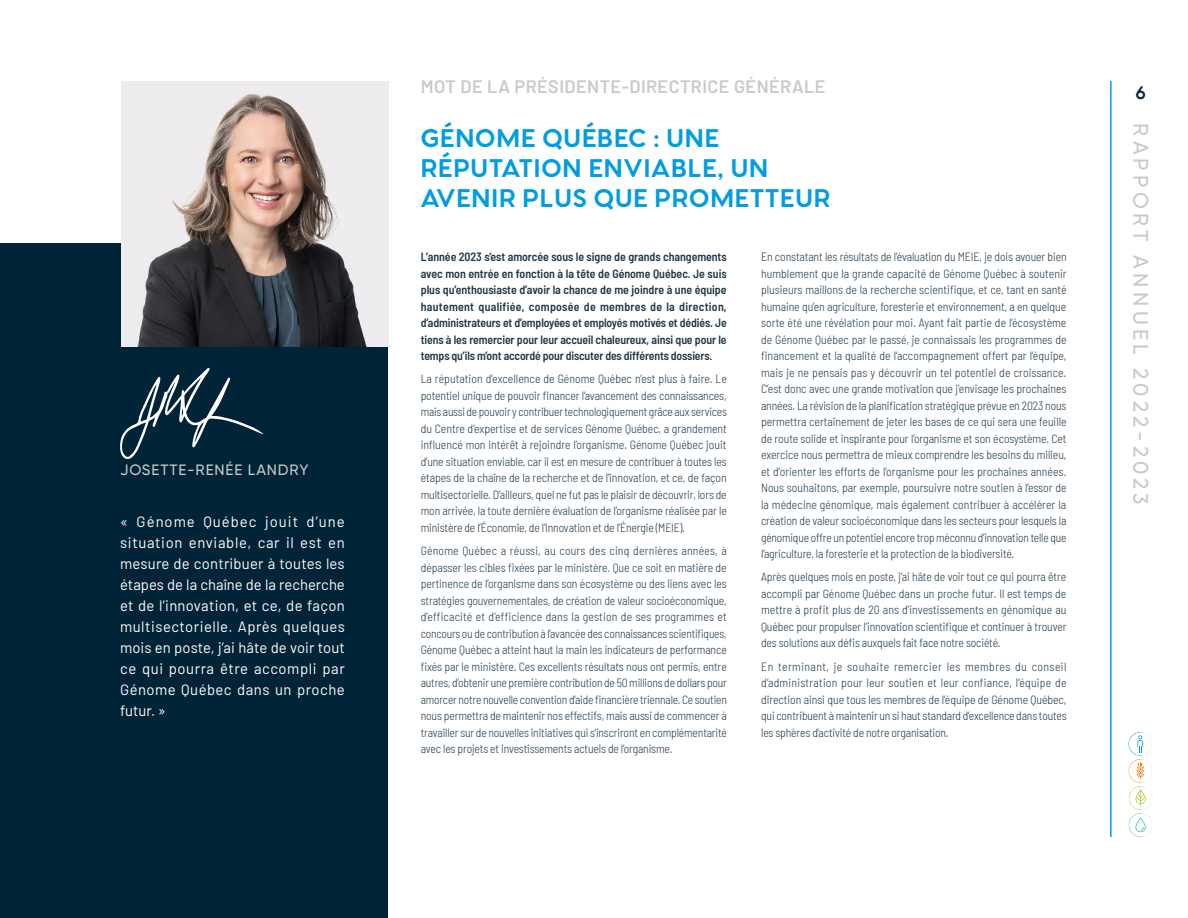
<style>
.page{position:relative;width:1188px;height:918px;background:#fff}
.page>*{position:absolute;margin:0;border:0;box-sizing:border-box;transform-origin:0 0}
.t1{font:700 27px/30px "Venti CF";letter-spacing:.035em;color:#009de1}
.t2{font:500 21px "Gilroy";letter-spacing:.21em;color:#c9c9c9}
.t3{font:600 18px "Barlow";letter-spacing:.025em;color:#c9c9c9}
.t4{font:600 18px "Gilroy";color:#002437}
.t5{font:15px/21px "Barlow";letter-spacing:.035em;color:#fff;text-align:justify}
.t6{font:500 15px "Gilroy";letter-spacing:.06em;color:#c9c9c9}
.t7{font:300 semi-condensed 12px/16.5px "Barlow";letter-spacing:-.01em;color:#20394a;text-align:justify}
.t8{font:600 semi-condensed 12px/16.5px "Barlow";letter-spacing:-.01em;color:#20394a;text-align:justify}
</style>
<div class="page">
<svg style="left:1128px;top:732px;width:24px;height:105px"></svg>
<hr style="left:1110px;top:81px;width:2px;height:756px;background:#009de1">
<div style="left:0;top:243px;width:387px;height:675px;background:#002437"></div>
<img style="left:121px;top:81px;width:267px;height:266px">
<svg style="left:120px;top:368px;width:143px;height:91px"></svg>
<p class="t6" style="left:120px;top:461px;width:190px">JOSETTE-RENÉE LANDRY</p>
<p class="t5" style="left:120px;top:509px;width:226px">« Génome Québec jouit d’une situation enviable, car il est en mesure de contribuer à toutes les étapes de la chaîne de la recherche et de l’innovation, et ce, de façon multisectorielle. Après quelques mois en poste, j’ai hâte de voir tout ce qui pourra être accompli par Génome Québec dans un proche futur. »</p>
<h3 class="t3" style="left:421px;top:80px;width:406px">MOT DE LA PRÉSIDENTE-DIRECTRICE GÉNÉRALE</h3>
<h1 class="t1" style="left:421px;top:122px;width:411px">GÉNOME QUÉBEC : UNE<br>RÉPUTATION ENVIABLE, UN<br>AVENIR PLUS QUE PROMETTEUR</h1>
<p class="t8" style="left:421px;top:248px;width:308px">L’année 2023 s’est amorcée sous le signe de grands changements avec mon entrée en fonction à la tête de Génome Québec. Je suis plus qu’enthousiaste d’avoir la chance de me joindre à une équipe hautement qualifiée, composée de membres de la direction, d’administrateurs et d’employées et employés motivés et dédiés. Je tiens à les remercier pour leur accueil chaleureux, ainsi que pour le temps qu’ils m’ont accordé pour discuter des différents dossiers.</p>
<p class="t7" style="left:421px;top:370px;width:308px">La réputation d’excellence de Génome Québec n’est plus à faire. Le potentiel unique de pouvoir financer l’avancement des connaissances, mais aussi de pouvoir y contribuer technologiquement grâce aux services du Centre d’expertise et de services Génome Québec, a grandement influencé mon intérêt à rejoindre l’organisme. Génome Québec jouit d’une situation enviable, car il est en mesure de contribuer à toutes les étapes de la chaîne de la recherche et de l’innovation, et ce, de façon multisectorielle. D’ailleurs, quel ne fut pas le plaisir de découvrir, lors de mon arrivée, la toute dernière évaluation de l’organisme réalisée par le ministère de l’Économie, de l’Innovation et de l’Énergie (MEIE).</p>
<p class="t7" style="left:421px;top:542px;width:308px">Génome Québec a réussi, au cours des cinq dernières années, à dépasser les cibles fixées par le ministère. Que ce soit en matière de pertinence de l’organisme dans son écosystème ou des liens avec les stratégies gouvernementales, de création de valeur socioéconomique, d’efficacité et d’efficience dans la gestion de ses programmes et concours ou de contribution à l’avancée des connaissances scientifiques, Génome Québec a atteint haut la main les indicateurs de performance fixés par le ministère. Ces excellents résultats nous ont permis, entre autres, d’obtenir une première contribution de 50 millions de dollars pour amorcer notre nouvelle convention d’aide financière triennale. Ce soutien nous permettra de maintenir nos effectifs, mais aussi de commencer à travailler sur de nouvelles initiatives qui s’inscriront en complémentarité avec les projets et investissements actuels de l’organisme.</p>
<p class="t7" style="left:761px;top:248px;width:307px">En constatant les résultats de l’évaluation du MEIE, je dois avouer bien humblement que la grande capacité de Génome Québec à soutenir plusieurs maillons de la recherche scientifique, et ce, tant en santé humaine qu’en agriculture, foresterie et environnement, a en quelque sorte été une révélation pour moi. Ayant fait partie de l’écosystème de Génome Québec par le passé, je connaissais les programmes de financement et la qualité de l’accompagnement offert par l’équipe, mais je ne pensais pas y découvrir un tel potentiel de croissance.<br>C’est donc avec une grande motivation que j’envisage les prochaines années. La révision de la planification stratégique prévue en 2023 nous permettra certainement de jeter les bases de ce qui sera une feuille de route solide et inspirante pour l’organisme et son écosystème. Cet exercice nous permettra de mieux comprendre les besoins du milieu, et d’orienter les efforts de l’organisme pour les prochaines années.<br>Nous souhaitons, par exemple, poursuivre notre soutien à l’essor de la médecine génomique, mais également contribuer à accélérer la création de valeur socioéconomique dans les secteurs pour lesquels la génomique offre un potentiel encore trop méconnu d’innovation telle que l’agriculture, la foresterie et la protection de la biodiversité.</p>
<p class="t7" style="left:761px;top:568px;width:307px">Après quelques mois en poste, j’ai hâte de voir tout ce qui pourra être accompli par Génome Québec dans un proche futur. Il est temps de mettre à profit plus de 20 ans d’investissements en génomique au Québec pour propulser l’innovation scientifique et continuer à trouver des solutions aux défis auxquels fait face notre société.</p>
<p class="t7" style="left:761px;top:657px;width:307px">En terminant, je souhaite remercier les membres du conseil d’administration pour leur soutien et leur confiance, l’équipe de direction ainsi que tous les membres de l’équipe de Génome Québec, qui contribuent à maintenir un si haut standard d’excellence dans toutes les sphères d’activité de notre organisation.</p>
<h3 class="t4" style="left:1136px;top:85px;width:11px">6</h3>
<h2 class="t2" style="left:1150px;top:123px;width:383px;rotate:90deg">RAPPORT ANNUEL 2022-2023</h2>
</div>
